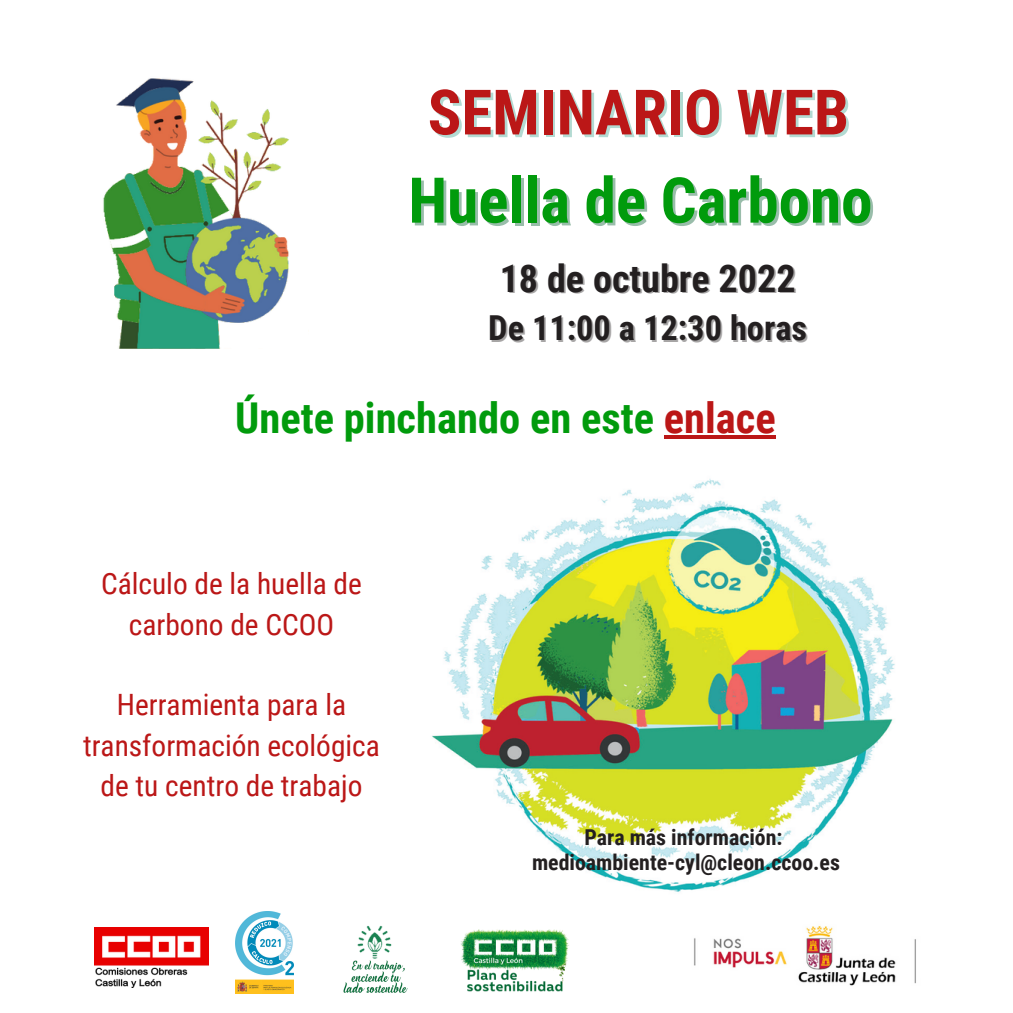
<style>
.page{position:relative;width:1013px;height:1013px;background:#fff}
.page>*{position:absolute;margin:0;border:0;box-sizing:border-box;transform-origin:0 0}
.t1{font:700 63.12px "Roboto Condensed";color:#019b0c}
.t2{font:700 62.62px "Roboto Condensed";color:#bb1717}
.t3{font:700 42.5px "Roboto Condensed";color:#019b0c}
.t4{font:700 38.12px "Roboto Condensed";color:#231f20}
.t5{font:700 34.38px "Roboto Condensed";color:#231f20}
.t6{font:29.38px/40.2px "Roboto Condensed";color:#bb1717;text-align:center}
.t7{font:700 21.88px/24.4px "Roboto Condensed";color:#231f20;text-align:center}
.s1{color:#bb1717}
</style>
<div class="page">
<img style="left:461px;top:929px;width:108px;height:63px">
<img style="left:95px;top:927px;width:113px;height:60px">
<img style="left:357px;top:925px;width:35px;height:34px">
<img style="left:343px;top:960px;width:65px;height:33px">
<img style="left:432px;top:435px;width:463px;height:457px">
<img style="left:103px;top:78px;width:186px;height:271px">
<img style="left:236px;top:911px;width:57px;height:82px">
<img style="left:694px;top:926px;width:222px;height:60px">
<hr style="left:664px;top:435px;width:111px;height:4px;background:#bb1717">
<h2 class="t2" style="left:427px;top:76px;width:423px">SEMINARIO WEB</h2>
<h1 class="t1" style="left:408px;top:164px;width:465px">Huella de Carbono</h1>
<p class="t4" style="left:499px;top:256px;width:297px">18 de octubre 2022</p>
<p class="t5" style="left:488px;top:308px;width:320px">De 11:00 a 12:30 horas</p>
<h3 class="t3" style="left:235px;top:393px;width:542px">Únete pinchando en este <span class="s1">enlace</span></h3>
<p class="t6" style="left:101px;top:564px;width:262px">Cálculo de la huella de carbono de CCOO</p>
<p class="t6" style="left:83px;top:685px;width:298px">Herramienta para la transformación ecológica de tu centro de trabajo</p>
<p class="t7" style="left:532px;top:825px;width:309px">Para más información: medioambiente-cyl@cleon.ccoo.es</p>
</div>
